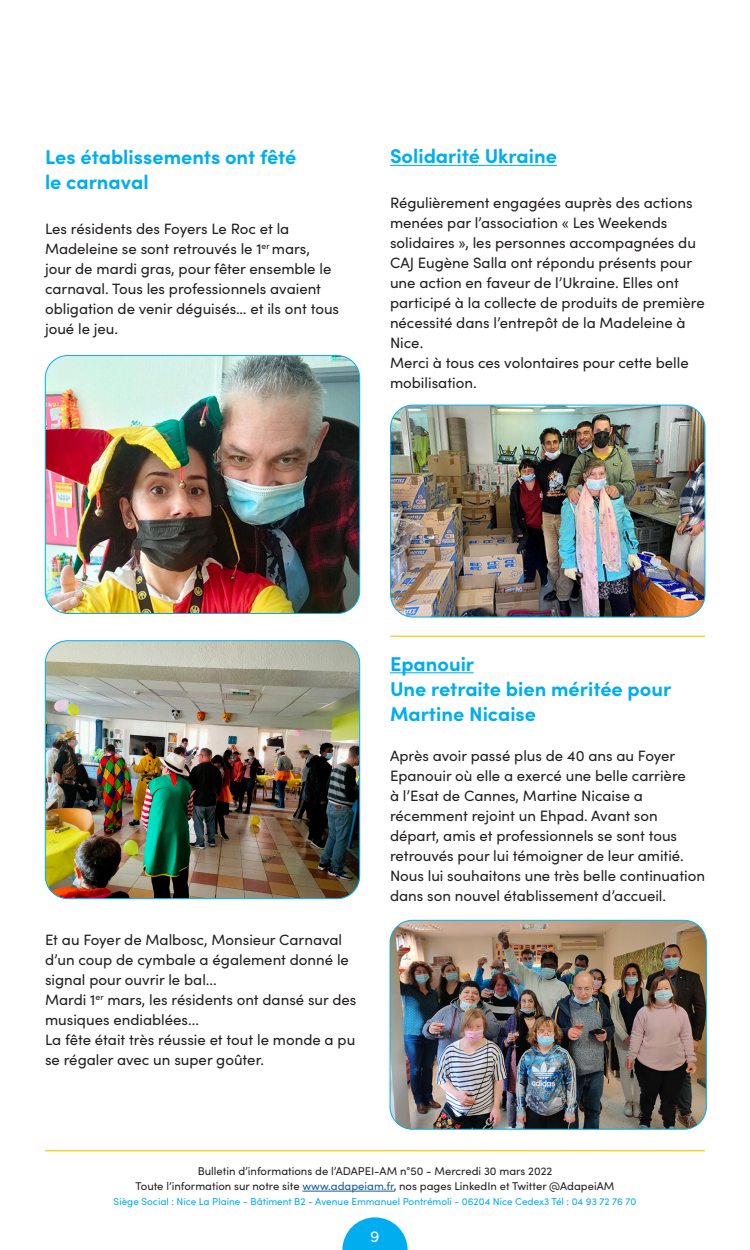
<style>
.page{position:relative;width:750px;height:1250px;background:#fff}
.page>*{position:absolute;margin:0;border:0;box-sizing:border-box;transform-origin:0 0}
.Style_de_paragraphe{font:700 20px/25px "Sofia Pro";color:#00aeef}
.t1{font:16px "Sofia Pro";color:#fff}
.Style_de_paragraphe-2{font:15px/20px "Sofia Pro";color:#231f20}
.t2{font:11.25px/15px "Sofia Pro";color:#231f20;text-align:center}
.t3{font:10px "Sofia Pro";color:#00aeef}
.s1{color:#175d9e}
</style>
<div class="page">
<svg style="left:342px;top:1217px;width:66px;height:33px"></svg>
<hr style="left:302px;top:1191px;width:92px;height:1px;background:#175d9e">
<hr style="left:45px;top:1150px;width:660px;height:1px;background:#feca0a">
<hr style="left:390px;top:165px;width:167px;height:1px;background:#00aeef">
<img style="left:390px;top:920px;width:315px;height:208px">
<div style="left:390px;top:920px;width:317px;height:210px;border:1px solid #00aeef;border-radius:22px"></div>
<img style="left:45px;top:357px;width:315px;height:255px">
<div style="left:45px;top:355px;width:315px;height:259px;border:1px solid #00aeef;border-radius:22px"></div>
<hr style="left:390px;top:672px;width:84px;height:1px;background:#00aeef">
<img style="left:391px;top:405px;width:314px;height:212px">
<div style="left:390px;top:405px;width:315px;height:212px;border:1px solid #00aeef;border-radius:22px"></div>
<hr style="left:390px;top:636px;width:315px;height:1px;background:#feca0a">
<img style="left:45px;top:642px;width:315px;height:257px">
<div style="left:45px;top:640px;width:315px;height:259px;border:1px solid #00aeef;border-radius:22px"></div>
<p class="Style_de_paragraphe" style="left:45px;top:143px;width:253px">Les établissements ont fêté le carnaval</p>
<p class="Style_de_paragraphe-2" style="left:45px;top:218px;width:296px">Les résidents des Foyers Le Roc et la Madeleine se sont retrouvés le 1<sup>er</sup> mars, jour de mardi gras, pour fêter ensemble le carnaval. Tous les professionnels avaient obligation de venir déguisés… et ils ont tous joué le jeu.</p>
<p class="Style_de_paragraphe" style="left:390px;top:142px;width:169px">Solidarité Ukraine</p>
<p class="Style_de_paragraphe-2" style="left:390px;top:192px;width:316px">Régulièrement engagées auprès des actions menées par l’association « Les Weekends solidaires », les personnes accompagnées du CAJ Eugène Salla ont répondu présents pour une action en faveur de l’Ukraine. Elles ont participé à la collecte de produits de première nécessité dans l’entrepôt de la Madeleine à Nice.</p>
<p class="Style_de_paragraphe-2" style="left:390px;top:352px;width:300px">Merci à tous ces volontaires pour cette belle mobilisation.</p>
<p class="Style_de_paragraphe-2" style="left:45px;top:929px;width:305px">Et au Foyer de Malbosc, Monsieur Carnaval d’un coup de cymbale a également donné le signal pour ouvrir le bal...</p>
<p class="Style_de_paragraphe-2" style="left:45px;top:989px;width:313px">Mardi 1<sup>er</sup> mars, les résidents ont dansé sur des musiques endiablées...</p>
<p class="Style_de_paragraphe-2" style="left:45px;top:1029px;width:312px">La fête était très réussie et tout le monde a pu se régaler avec un super goûter.</p>
<p class="Style_de_paragraphe" style="left:390px;top:650px;width:86px">Epanouir</p>
<p class="Style_de_paragraphe" style="left:390px;top:675px;width:283px">Une retraite bien méritée pour<br>Martine Nicaise</p>
<p class="Style_de_paragraphe-2" style="left:390px;top:745px;width:317px">Après avoir passé plus de 40 ans au Foyer Epanouir où elle a exercé une belle carrière<br>à l’Esat de Cannes, Martine Nicaise a récemment rejoint un Ehpad. Avant son départ, amis et professionnels se sont tous retrouvés pour lui témoigner de leur amitié.<br>Nous lui souhaitons une très belle continuation dans son nouvel établissement d’accueil.</p>
<p class="t2" style="left:136px;top:1163px;width:480px">Bulletin d’informations de l’ADAPEI-AM n°50 - Mercredi 30 mars 2022<br>Toute l’information sur notre site <span class="s1">www.adapeiam.fr</span>, nos pages LinkedIn et Twitter @AdapeiAM</p>
<p class="t3" style="left:114px;top:1194px;width:524px">Siège Social : Nice La Plaine - Bâtiment B2 - Avenue Emmanuel Pontrémoli - 06204 Nice Cedex3 Tél : 04 93 72 76 70</p>
<p class="t1" style="left:370px;top:1224px;width:11px">9</p>
</div>
